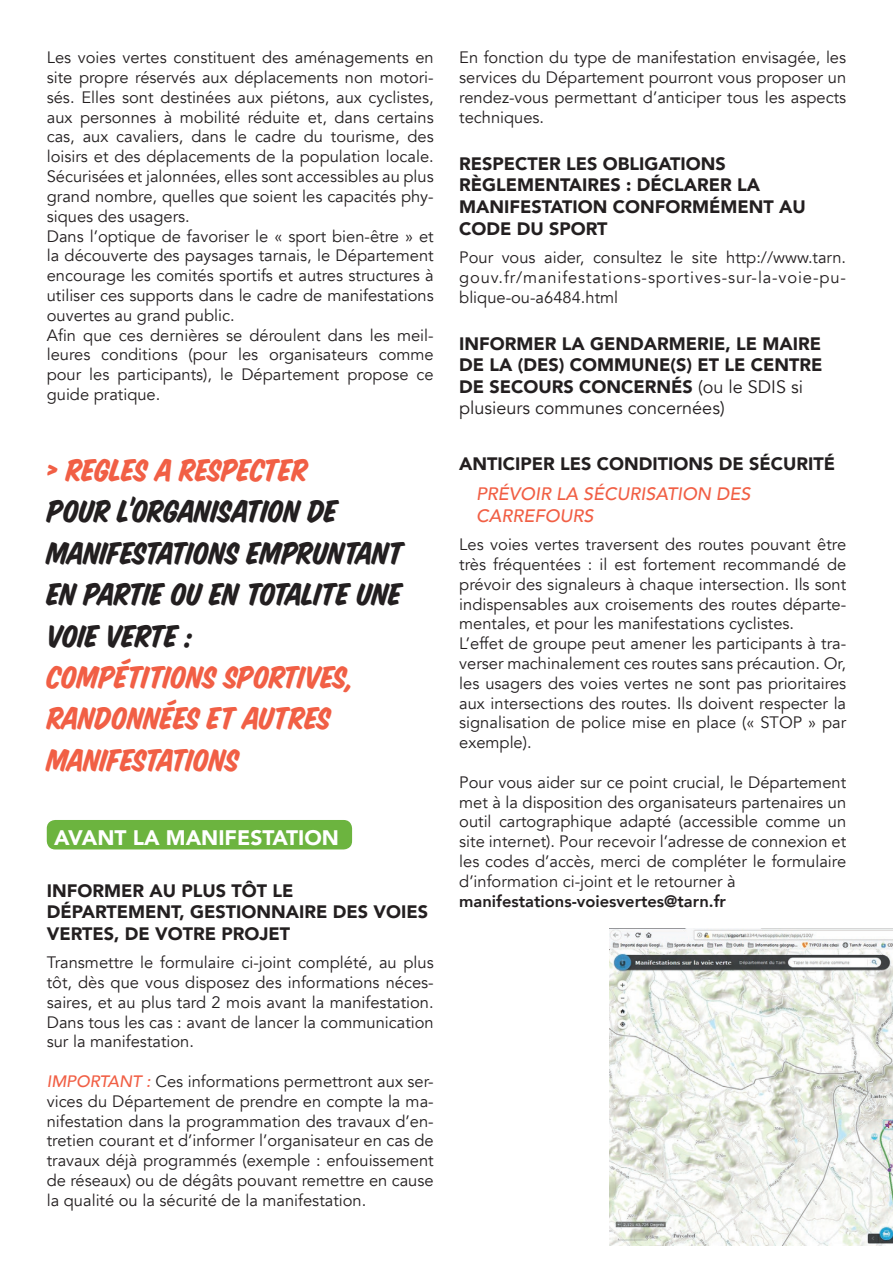
<style>
.page{position:relative;width:893px;height:1263px;background:#fff}
.page>*{position:absolute;margin:0;border:0;box-sizing:border-box;transform-origin:0 0}
.t1{font:34.5px/41.4px "House Slant";letter-spacing:-.01em;color:#231f20}
.t2{font:34.5px/41.4px "House Slant";letter-spacing:-.015em;color:#f15f45}
.t3{font:900 21px "Avenir";color:#fff}
.t4{font:900 18px/21.6px "Avenir";color:#231f20}
.t5{font:italic 500 18px/21.6px "Avenir";color:#f15f45}
.t6{font:16.5px/19.8px "Avenir";color:#231f20;text-align:justify}
.t7{font:800 16.5px "Avenir";color:#231f20}
.s1{font-weight:500;font-style:italic;color:#f15f45}
.s2{font-weight:400}
</style>
<div class="page">
<div style="left:47px;top:820px;width:305px;height:29px;background:#6cb43f;border-radius:9px"></div>
<img style="left:609px;top:928px;width:284px;height:318px">
<p class="t6" style="left:47px;top:48px;width:388px;text-align:left">Les voies vertes constituent des aménagements en site propre réservés aux déplacements non motori&shy;sés. Elles sont destinées aux piétons, aux cyclistes, aux personnes à mobilité réduite et, dans certains cas, aux cavaliers, dans le cadre du tourisme, des loisirs et des déplacements de la population locale.<br>Sécurisées et jalonnées, elles sont accessibles au plus grand nombre, quelles que soient les capacités phy&shy;siques des usagers.<br>Dans l’optique de favoriser le « sport bien-être » et la découverte des paysages tarnais, le Département encourage les comités sportifs et autres structures à utiliser ces supports dans le cadre de manifestations ouvertes au grand public.<br>Afin que ces dernières se déroulent dans les meil&shy;leures conditions (pour les organisateurs comme pour les participants), le Département propose ce guide pratique.</p>
<h1 class="t2" style="left:47px;top:449px;width:263px">&gt; REGLES A RESPECTER</h1>
<h1 class="t1" style="left:47px;top:491px;width:358px">POUR L’ORGANISATION DE<br>MANIFESTATIONS EMPRUNTANT<br>EN PARTIE OU EN TOTALITE UNE<br>VOIE VERTE :</h1>
<h1 class="t2" style="left:47px;top:656px;width:308px">COMPÉTITIONS SPORTIVES,<br>RANDONNÉES ET AUTRES<br>MANIFESTATIONS</h1>
<p class="t3" style="left:54px;top:820px;width:286px">AVANT LA MANIFESTATION</p>
<p class="t4" style="left:47px;top:879px;width:383px">INFORMER AU PLUS TÔT LE<br>DÉPARTEMENT, GESTIONNAIRE DES VOIES<br>VERTES, DE VOTRE PROJET</p>
<p class="t6" style="left:47px;top:953px;width:388px">Transmettre le formulaire ci-joint complété, au plus tôt, dès que vous disposez des informations néces&shy;saires, et au plus tard 2 mois avant la manifestation.<br>Dans tous les cas : avant de lancer la communication sur la manifestation.</p>
<p class="t6" style="left:47px;top:1072px;width:388px"><span class="s1">IMPORTANT :</span> Ces informations permettront aux ser&shy;vices du Département de prendre en compte la ma&shy;nifestation dans la programmation des travaux d’en&shy;tretien courant et d’informer l’organisateur en cas de travaux déjà programmés (exemple : enfouissement de réseaux) ou de dégâts pouvant remettre en cause la qualité ou la sécurité de la manifestation.</p>
<p class="t6" style="left:459px;top:48px;width:388px">En fonction du type de manifestation envisagée, les services du Département pourront vous proposer un rendez-vous permettant d’anticiper tous les aspects techniques.</p>
<p class="t4" style="left:459px;top:152px;width:348px">RESPECTER LES OBLIGATIONS<br>RÈGLEMENTAIRES : DÉCLARER LA<br>MANIFESTATION CONFORMÉMENT AU<br>CODE DU SPORT</p>
<p class="t6" style="left:459px;top:248px;width:388px">Pour vous aider, consultez le site http://www.tarn. gouv.fr/manifestations-sportives-sur-la-voie-pu&shy;blique-ou-a6484.html</p>
<p class="t4" style="left:459px;top:332px;width:365px">INFORMER LA GENDARMERIE, LE MAIRE DE LA (DES) COMMUNE(S) ET LE CENTRE DE SECOURS CONCERNÉS <span class="s2">(ou le SDIS si plusieurs communes concernées)</span></p>
<p class="t4" style="left:459px;top:452px;width:377px">ANTICIPER LES CONDITIONS DE SÉCURITÉ</p>
<p class="t5" style="left:476px;top:483px;width:276px">PRÉVOIR LA SÉCURISATION DES<br>CARREFOURS</p>
<p class="t6" style="left:459px;top:535px;width:388px;text-align:left">Les voies vertes traversent des routes pouvant être très fréquentées : il est fortement recommandé de prévoir des signaleurs à chaque intersection. Ils sont indispensables aux croisements des routes départe&shy;mentales, et pour les manifestations cyclistes.<br>L’effet de groupe peut amener les participants à tra&shy;verser machinalement ces routes sans précaution. Or, les usagers des voies vertes ne sont pas prioritaires aux intersections des routes. Ils doivent respecter la signalisation de police mise en place (« STOP » par exemple).</p>
<p class="t6" style="left:459px;top:772px;width:388px">Pour vous aider sur ce point crucial, le Département met à la disposition des organisateurs partenaires un outil cartographique adapté (accessible comme un site internet). Pour recevoir l’adresse de connexion et les codes d’accès, merci de compléter le formulaire d’information ci-joint et le retourner à</p>
<p class="t7" style="left:459px;top:888px;width:268px">manifestations-voiesvertes@tarn.fr</p>
</div>
